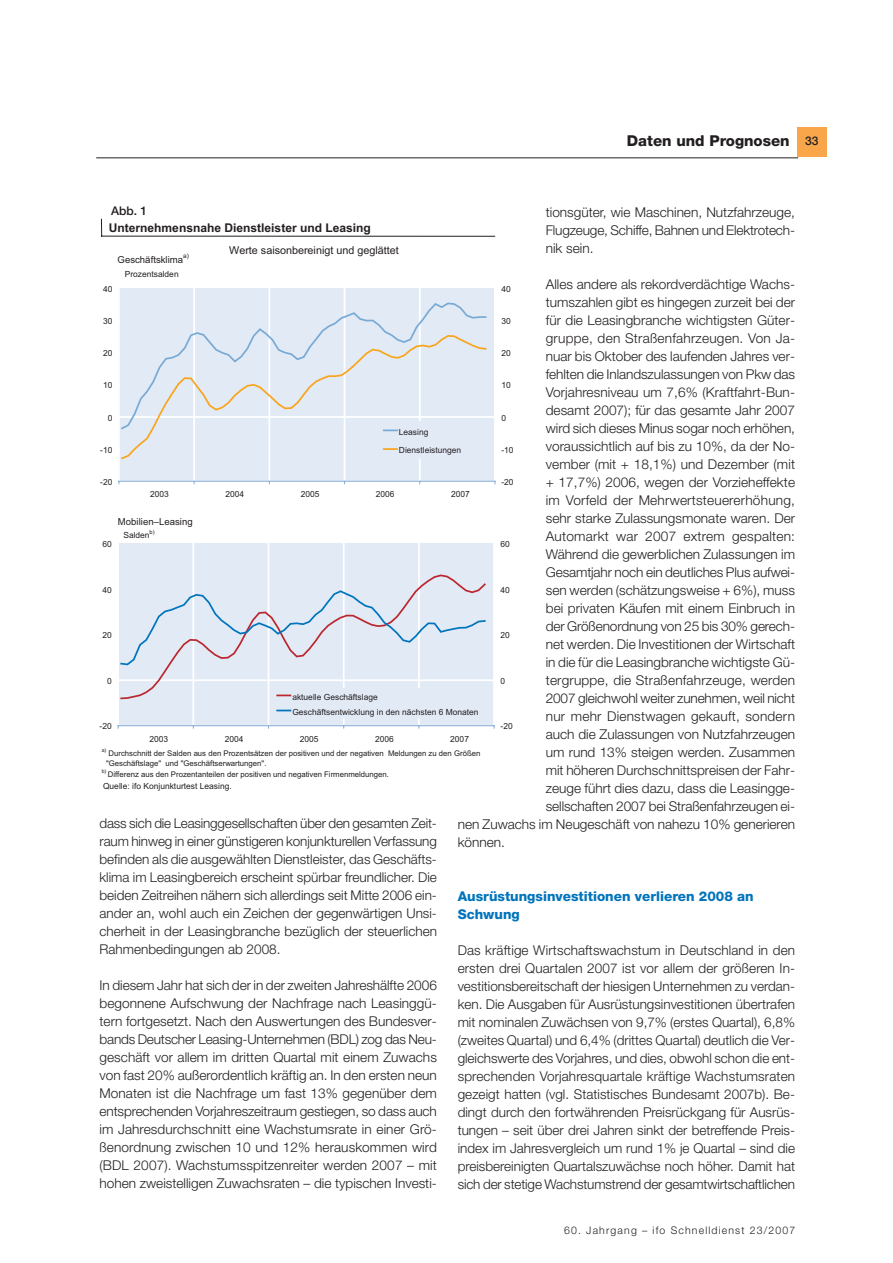
<style>
.page{position:relative;width:893px;height:1263px;background:#fff}
.page>*{position:absolute;margin:0;border:0;box-sizing:border-box;transform-origin:0 0}
.t1{font:800 15px "Helvetica Neue LT Std";color:#231f20}
.t2{font:300 13.5px/18px "Helvetica Neue LT Std";color:#231f20;text-align:justify}
.t3{font:800 13.5px/18px "Helvetica Neue LT Std";color:#0074bc}
.t4{font:700 12px "Arial";color:#231f20}
.t5{font:500 12px "Helvetica Neue LT Std";color:#231f20}
.t6{font:10.8px "Arial";color:#231f20}
.t7{font:300 10.5px "Helvetica Neue LT Std";letter-spacing:.11em;color:#231f20}
.t8{font:9.6px "Arial";color:#231f20}
.t9{font:8.4px/15.1px "Arial";color:#231f20}
.t10{font:7.8px/9.6px "Arial";color:#231f20}
.t11{font:6.45px "Arial";color:#231f20}
.t12{font:5.7px "Arial";color:#231f20}
.t13{font:5.25px "Arial";color:#231f20}
</style>
<div class="page">
<hr style="left:96px;top:157px;width:702px;height:1px;background:#231f20">
<div style="left:796px;top:128px;width:30px;height:29px;background:#f9a64a"></div>
<svg style="left:100px;top:219px;width:396px;height:266px"></svg>
<svg style="left:101px;top:219px;width:1px;height:17px"></svg>
<hr style="left:101px;top:236px;width:394px;height:1px;background:#231f20">
<svg style="left:117px;top:543px;width:378px;height:186px;background:#dfe6f3"></svg>
<p class="t1" style="left:627px;top:135px;width:164px">Daten und Prognosen</p>
<p class="t5" style="left:805px;top:136px;width:15px">33</p>
<p class="t5" style="left:111px;top:206px;width:38px">Abb. 1</p>
<p class="t2" style="left:545px;top:204px;width:251px">tionsgüter, wie Maschinen, Nutzfahrzeuge, Flugzeuge, Schiffe, Bahnen und Elektrotech&shy;nik sein.</p>
<p class="t2" style="left:545px;top:276px;width:251px">Alles andere als rekordverdächtige Wachs-</p>
<p class="t2" style="left:545px;top:294px;width:251px">tumszahlen gibt es hingegen zurzeit bei der</p>
<p class="t2" style="left:545px;top:312px;width:251px">für die Leasingbranche wichtigsten Güter-</p>
<p class="t2" style="left:545px;top:330px;width:251px">gruppe, den Straßenfahrzeugen. Von Ja-</p>
<p class="t2" style="left:545px;top:348px;width:251px">nuar bis Oktober des laufenden Jahres ver-</p>
<p class="t2" style="left:545px;top:366px;width:251px">fehlten die Inlandszulassungen von Pkw das</p>
<p class="t2" style="left:545px;top:384px;width:251px">Vorjahresniveau um 7,6% (Kraftfahrt-Bun-</p>
<p class="t2" style="left:545px;top:402px;width:251px">desamt 2007); für das gesamte Jahr 2007</p>
<p class="t2" style="left:545px;top:420px;width:251px">wird sich dieses Minus sogar noch erhöhen,</p>
<p class="t2" style="left:545px;top:438px;width:251px">voraussichtlich auf bis zu 10%, da der No-</p>
<p class="t2" style="left:545px;top:456px;width:251px">vember (mit + 18,1%) und Dezember (mit</p>
<p class="t2" style="left:545px;top:474px;width:251px">+ 17,7%) 2006, wegen der Vorzieheffekte</p>
<p class="t2" style="left:545px;top:492px;width:251px">im Vorfeld der Mehrwertsteuererhöhung,</p>
<p class="t2" style="left:545px;top:510px;width:251px">sehr starke Zulassungsmonate waren. Der</p>
<p class="t2" style="left:545px;top:528px;width:251px">Automarkt war 2007 extrem gespalten:</p>
<p class="t2" style="left:545px;top:546px;width:251px">Während die gewerblichen Zulassungen im</p>
<p class="t2" style="left:545px;top:564px;width:251px">Gesamtjahr noch ein deutliches Plus aufwei-</p>
<p class="t2" style="left:545px;top:582px;width:251px">sen werden (schätzungsweise + 6%), muss</p>
<p class="t2" style="left:545px;top:600px;width:251px">bei privaten Käufen mit einem Einbruch in</p>
<p class="t2" style="left:545px;top:618px;width:251px">der Größenordnung von 25 bis 30% gerech-</p>
<p class="t2" style="left:545px;top:636px;width:251px">net werden. Die Investitionen der Wirtschaft</p>
<p class="t2" style="left:545px;top:654px;width:251px">in die für die Leasingbranche wichtigste Gü-</p>
<p class="t2" style="left:545px;top:672px;width:251px">tergruppe, die Straßenfahrzeuge, werden</p>
<p class="t2" style="left:545px;top:690px;width:251px">2007 gleichwohl weiter zunehmen, weil nicht</p>
<p class="t2" style="left:545px;top:708px;width:251px">nur mehr Dienstwagen gekauft, sondern</p>
<p class="t2" style="left:545px;top:726px;width:251px">auch die Zulassungen von Nutzfahrzeugen</p>
<p class="t2" style="left:545px;top:744px;width:251px">um rund 13% steigen werden. Zusammen</p>
<p class="t2" style="left:545px;top:762px;width:251px">mit höheren Durchschnittspreisen der Fahr-</p>
<p class="t2" style="left:545px;top:780px;width:251px">zeuge führt dies dazu, dass die Leasingge-</p>
<p class="t2" style="left:545px;top:798px;width:251px">sellschaften 2007 bei Straßenfahrzeugen ei-</p>
<p class="t2" style="left:457px;top:816px;width:339px">nen Zuwachs im Neugeschäft von nahezu 10% generieren</p>
<p class="t2" style="left:457px;top:834px;width:49px">können.</p>
<p class="t4" style="left:109px;top:224px;width:264px">Unternehmensnahe Dienstleister und Leasing</p>
<p class="t6" style="left:229px;top:246px;width:171px">Werte saisonbereinigt und geglättet</p>
<p class="t8" style="left:117px;top:256px;width:67px">Geschäftsklima</p>
<p class="t11" style="left:183px;top:253px;width:7px">a)</p>
<p class="t9" style="left:125px;top:267px;width:55px">Prozentsalden</p>
<p class="t9" style="left:103px;top:282px;width:11px">40</p>
<p class="t9" style="left:501px;top:282px;width:11px">40</p>
<p class="t9" style="left:103px;top:314px;width:11px">30</p>
<p class="t9" style="left:501px;top:314px;width:11px">30</p>
<p class="t9" style="left:103px;top:347px;width:11px">20</p>
<p class="t9" style="left:501px;top:347px;width:11px">20</p>
<p class="t9" style="left:103px;top:379px;width:11px">10</p>
<p class="t9" style="left:501px;top:379px;width:11px">10</p>
<p class="t9" style="left:108px;top:411px;width:6px">0</p>
<p class="t9" style="left:501px;top:411px;width:6px">0</p>
<p class="t9" style="left:399px;top:425px;width:31px">Leasing</p>
<p class="t9" style="left:399px;top:444px;width:64px">Dienstleistungen</p>
<p class="t9" style="left:100px;top:443px;width:14px">-10</p>
<p class="t9" style="left:501px;top:443px;width:14px">-10</p>
<p class="t9" style="left:100px;top:475px;width:14px">-20</p>
<p class="t9" style="left:501px;top:475px;width:14px">-20</p>
<p class="t9" style="left:150px;top:487px;width:20px">2003</p>
<p class="t9" style="left:225px;top:487px;width:20px">2004</p>
<p class="t9" style="left:301px;top:487px;width:20px">2005</p>
<p class="t9" style="left:376px;top:487px;width:20px">2006</p>
<p class="t9" style="left:451px;top:487px;width:20px">2007</p>
<p class="t8" style="left:118px;top:518px;width:76px">Mobilien–Leasing</p>
<p class="t9" style="left:123px;top:528px;width:28px">Salden</p>
<p class="t12" style="left:150px;top:530px;width:6px">b)</p>
<p class="t9" style="left:102px;top:538px;width:11px">60</p>
<p class="t9" style="left:500px;top:538px;width:11px">60</p>
<p class="t9" style="left:102px;top:583px;width:11px">40</p>
<p class="t9" style="left:500px;top:583px;width:11px">40</p>
<p class="t9" style="left:102px;top:629px;width:11px">20</p>
<p class="t9" style="left:500px;top:629px;width:11px">20</p>
<p class="t9" style="left:107px;top:674px;width:6px">0</p>
<p class="t9" style="left:500px;top:674px;width:6px">0</p>
<p class="t9" style="left:292px;top:690px;width:188px">aktuelle Geschäftslage<br>Geschäftsentwicklung in den nächsten 6 Monaten</p>
<p class="t9" style="left:99px;top:720px;width:14px">-20</p>
<p class="t9" style="left:500px;top:720px;width:14px">-20</p>
<p class="t9" style="left:149px;top:732px;width:20px">2003</p>
<p class="t9" style="left:225px;top:732px;width:20px">2004</p>
<p class="t9" style="left:300px;top:732px;width:20px">2005</p>
<p class="t9" style="left:375px;top:732px;width:20px">2006</p>
<p class="t9" style="left:450px;top:732px;width:20px">2007</p>
<p class="t13" style="left:102px;top:748px;width:6px">a)</p>
<p class="t10" style="left:106px;top:749px;width:376px;text-indent:2px">Durchschnitt der Salden aus den Prozentsätzen der positiven und der negativen Meldungen zu den Größen "Geschäftslage" und "Geschäftserwartungen".</p>
<p class="t13" style="left:102px;top:769px;width:6px">b)</p>
<p class="t10" style="left:108px;top:770px;width:283px">Differenz aus den Prozentanteilen der positiven und negativen Firmenmeldungen.</p>
<p class="t9" style="left:103px;top:779px;width:130px">Quelle: ifo Konjunkturtest Leasing.</p>
<p class="t2" style="left:100px;top:815px;width:339px">dass sich die Leasinggesellschaften über den gesamten Zeit&shy;raum hinweg in einer günstigeren konjunkturellen Verfassung befinden als die ausgewählten Dienstleister, das Geschäfts&shy;klima im Leasingbereich erscheint spürbar freundlicher. Die beiden Zeitreihen nähern sich allerdings seit Mitte 2006 ein&shy;ander an, wohl auch ein Zeichen der gegenwärtigen Unsi&shy;cherheit in der Leasingbranche bezüglich der steuerlichen Rahmenbedingungen ab 2008.</p>
<p class="t2" style="left:100px;top:977px;width:339px">In diesem Jahr hat sich der in der zweiten Jahreshälfte 2006 begonnene Aufschwung der Nachfrage nach Leasinggü&shy;tern fortgesetzt. Nach den Auswertungen des Bundesver&shy;bands Deutscher Leasing-Unternehmen (BDL) zog das Neu&shy;geschäft vor allem im dritten Quartal mit einem Zuwachs von fast 20% außerordentlich kräftig an. In den ersten neun Monaten ist die Nachfrage um fast 13% gegenüber dem entsprechenden Vorjahreszeitraum gestiegen, so dass auch im Jahresdurchschnitt eine Wachstumsrate in einer Grö&shy;ßenordnung zwischen 10 und 12% herauskommen wird (BDL 2007). Wachstumsspitzenreiter werden 2007 – mit hohen zweistelligen Zuwachsraten – die typischen Investi-</p>
<p class="t3" style="left:457px;top:888px;width:297px">Ausrüstungsinvestitionen verlieren 2008 an<br>Schwung</p>
<p class="t2" style="left:457px;top:942px;width:339px">Das kräftige Wirtschaftswachstum in Deutschland in den ersten drei Quartalen 2007 ist vor allem der größeren In&shy;vestitionsbereitschaft der hiesigen Unternehmen zu verdan&shy;ken. Die Ausgaben für Ausrüstungsinvestitionen übertrafen mit nominalen Zuwächsen von 9,7% (erstes Quartal), 6,8% (zweites Quartal) und 6,4% (drittes Quartal) deutlich die Ver&shy;gleichswerte des Vorjahres, und dies, obwohl schon die ent&shy;sprechenden Vorjahresquartale kräftige Wachstumsraten gezeigt hatten (vgl. Statistisches Bundesamt 2007b). Be&shy;dingt durch den fortwährenden Preisrückgang für Ausrüs&shy;tungen – seit über drei Jahren sinkt der betreffende Preis&shy;index im Jahresvergleich um rund 1% je Quartal – sind die preisbereinigten Quartalszuwächse noch höher. Damit hat sich der stetige Wachstumstrend der gesamtwirtschaftlichen</p>
<p class="t7" style="left:564px;top:1227px;width:233px">60. Jahrgang – ifo Schnelldienst 23/2007</p>
</div>
